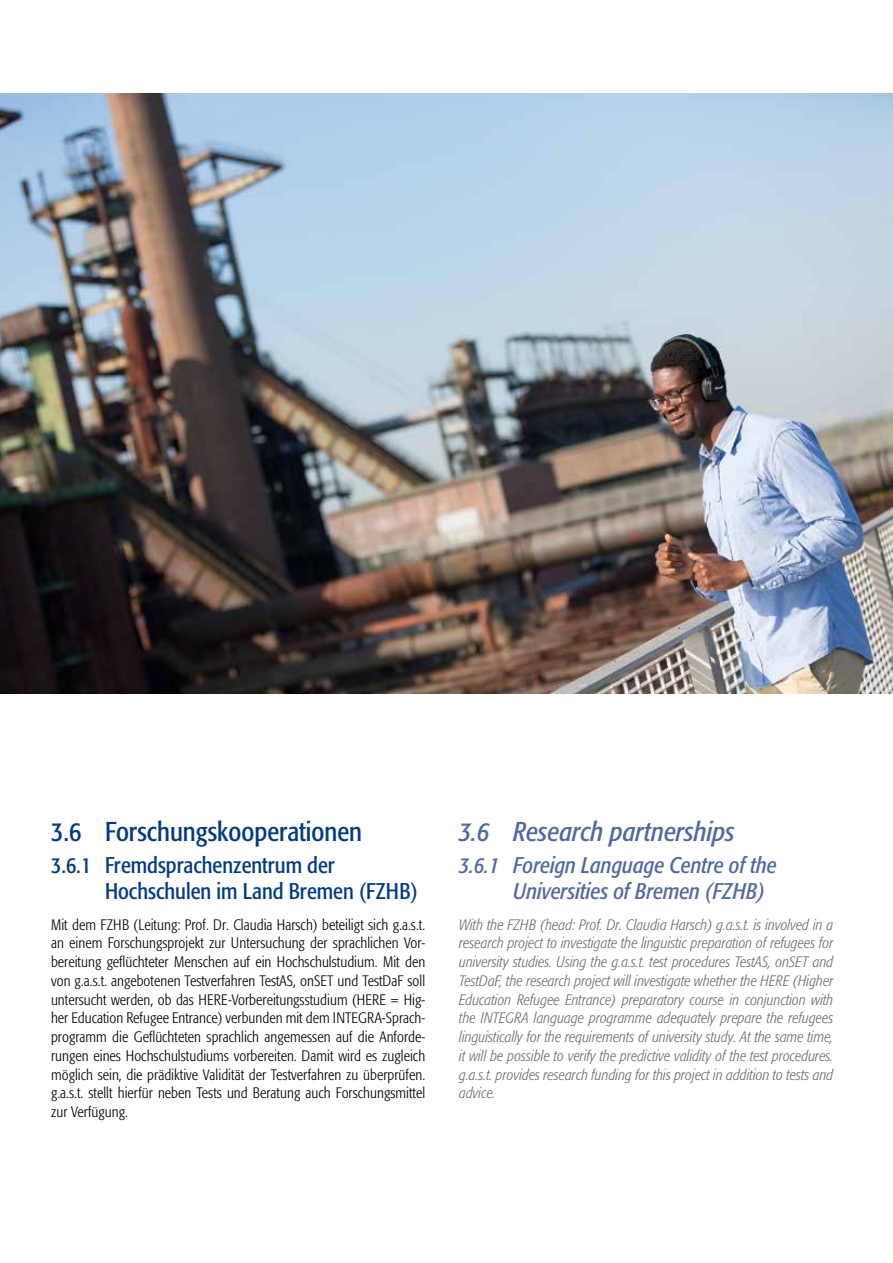
<style>
.page{position:relative;width:893px;height:1263px;background:#fff}
.page>*{position:absolute;margin:0;border:0;box-sizing:border-box;transform-origin:0 0}
.t1{font:condensed 27px "Formata Pro";color:#003b7f}
.t2{font:italic condensed 27px "Formata Pro";color:#5168a2}
.t3{font:italic condensed 22.5px/25.5px "Formata Pro";color:#5168a2}
.t4{font:condensed 22.5px/25.5px "Formata Pro";color:#003b7f}
.t5{font:300 condensed 15px/18.8px "Formata Pro";letter-spacing:.005em;color:#000;text-align:justify}
.t6{font:italic 300 condensed 15px/18.8px "Formata Pro";color:#6e6e6e;text-align:justify}
</style>
<div class="page">
<img style="left:0;top:94px;width:893px;height:599px">
<h1 class="t1" style="left:51px;top:814px;width:313px">3.6 Forschungskooperationen</h1>
<h2 class="t4" style="left:105px;top:852px;width:314px;text-indent:-54px">3.6.1 Fremdsprachenzentrum der<br>Hochschulen im Land Bremen (FZHB)</h2>
<p class="t5" style="left:51px;top:915px;width:376px">Mit dem FZHB (Leitung: Prof. Dr. Claudia Harsch) beteiligt sich g.a.s.t. an einem Forschungsprojekt zur Untersuchung der sprachlichen Vor&shy;bereitung geflüchteter Menschen auf ein Hochschulstudium. Mit den von g.a.s.t. angebotenen Testverfahren TestAS, onSET und TestDaF soll untersucht werden, ob das HERE-Vorbereitungsstudium (HERE = Hig&shy;her Education Refugee Entrance) verbunden mit dem INTEGRA-Sprach&shy;programm die Geflüchteten sprachlich angemessen auf die Anforde&shy;rungen eines Hochschulstudiums vorbereiten. Damit wird es zugleich möglich sein, die prädiktive Validität der Testverfahren zu überprüfen. g.a.s.t. stellt hierfür neben Tests und Beratung auch Forschungsmittel zur Verfügung.</p>
<h1 class="t2" style="left:459px;top:814px;width:277px">3.6 Research partnerships</h1>
<h2 class="t3" style="left:513px;top:852px;width:265px;text-indent:-54px">3.6.1 Foreign Language Centre of the<br>Universities of Bremen (FZHB)</h2>
<p class="t6" style="left:459px;top:915px;width:376px">With the FZHB (head: Prof. Dr. Claudia Harsch) g.a.s.t. is involved in a research project to investigate the linguistic preparation of refugees for university studies. Using the g.a.s.t. test procedures TestAS, onSET and TestDaF, the research project will investigate whether the HERE (Higher Education Refugee Entrance) preparatory course in conjunction with the INTEGRA language programme adequately prepare the refugees linguistically for the requirements of university study. At the same time, it will be possible to verify the predictive validity of the test procedures. g.a.s.t. provides research funding for this project in addition to tests and advice.</p>
</div>
